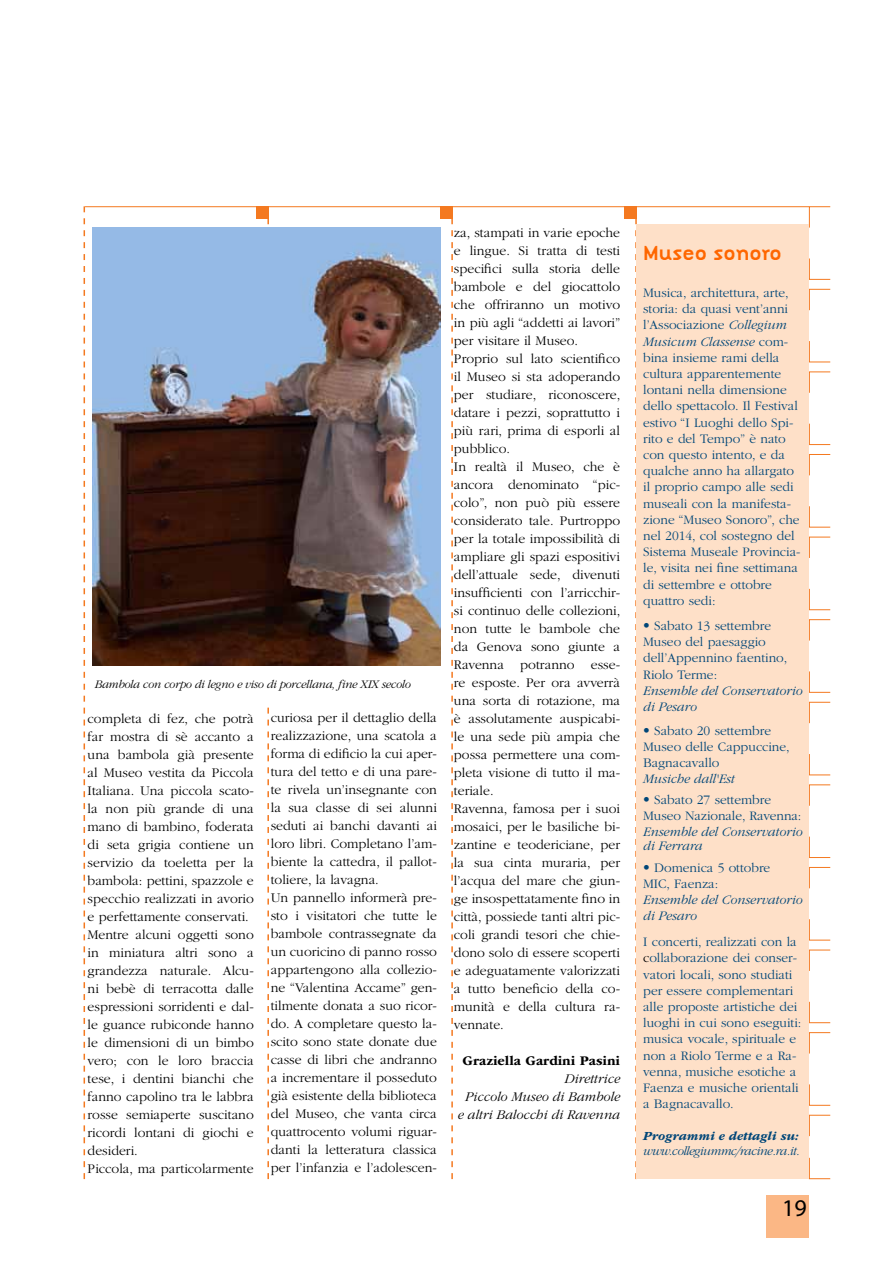
<style>
.page{position:relative;width:893px;height:1263px;background:#fff}
.page>*{position:absolute;margin:0;border:0;box-sizing:border-box;transform-origin:0 0}
.t1{font:24px "Myriad Pro";color:#000}
.t2{font:700 21px "Citizen";color:#f60}
.t3{font:300 13.8px/18px "ITC Garamond Std";color:#000}
.t4{font:italic 300 13.8px/18px "ITC Garamond Std";color:#000;text-align:right}
.t5{font:700 13.8px "ITC Garamond Std";color:#000}
.t6{font:300 13.5px/16.2px "ITC Garamond Std";color:#004678}
.t7{font:italic 300 13.5px/16.2px "ITC Garamond Std";color:#004678}
.t8{font:italic 300 12.9px "ITC Garamond Std";letter-spacing:-.04em;color:#004678}
.t9{font:italic 700 12.9px "ITC Garamond Std";color:#004678}
.t10{font:italic 300 12px "ITC Garamond Std";letter-spacing:-.02em;color:#000}
.s1{font-style:italic}
.s2{font-family:"Frutiger LT Std";font-stretch:condensed}
.s3{color:#000}
</style>
<div class="page">
<svg style="left:267px;top:219px;width:2px;height:960px"></svg>
<svg style="left:451px;top:219px;width:2px;height:960px"></svg>
<svg style="left:635px;top:219px;width:2px;height:960px"></svg>
<div style="left:766px;top:1195px;width:43px;height:42px;background:#fbb785"></div>
<svg style="left:809px;top:206px;width:22px;height:22px"></svg>
<svg style="left:809px;top:258px;width:22px;height:22px"></svg>
<svg style="left:809px;top:289px;width:22px;height:22px"></svg>
<svg style="left:809px;top:341px;width:22px;height:22px"></svg>
<svg style="left:809px;top:371px;width:22px;height:22px"></svg>
<svg style="left:809px;top:423px;width:22px;height:22px"></svg>
<svg style="left:809px;top:454px;width:22px;height:22px"></svg>
<svg style="left:809px;top:506px;width:22px;height:22px"></svg>
<svg style="left:809px;top:536px;width:22px;height:22px"></svg>
<svg style="left:809px;top:588px;width:22px;height:22px"></svg>
<svg style="left:809px;top:619px;width:22px;height:22px"></svg>
<svg style="left:809px;top:671px;width:22px;height:22px"></svg>
<svg style="left:809px;top:701px;width:22px;height:23px"></svg>
<svg style="left:809px;top:754px;width:22px;height:22px"></svg>
<svg style="left:809px;top:784px;width:22px;height:22px"></svg>
<svg style="left:809px;top:836px;width:22px;height:22px"></svg>
<svg style="left:809px;top:867px;width:22px;height:22px"></svg>
<svg style="left:809px;top:919px;width:22px;height:22px"></svg>
<svg style="left:809px;top:949px;width:22px;height:22px"></svg>
<svg style="left:809px;top:1001px;width:22px;height:22px"></svg>
<svg style="left:809px;top:1032px;width:22px;height:22px"></svg>
<svg style="left:809px;top:1084px;width:22px;height:22px"></svg>
<svg style="left:809px;top:1114px;width:22px;height:23px"></svg>
<svg style="left:809px;top:1157px;width:22px;height:22px"></svg>
<div style="left:256px;top:206px;width:13px;height:13px;background:#f47920"></div>
<div style="left:440px;top:206px;width:13px;height:13px;background:#f47920"></div>
<div style="left:624px;top:206px;width:13px;height:13px;background:#f47920"></div>
<svg style="left:84px;top:206px;width:1px;height:973px"></svg>
<div style="left:93px;top:225px;width:347px;height:481px;background:#fff"></div>
<hr style="left:85px;top:206px;width:724px;height:1px;background:#f47920">
<div style="left:637px;top:225px;width:172px;height:954px;background:#fee0c8"></div>
<img style="left:93px;top:228px;width:347px;height:437px">
<p class="t10" style="left:95px;top:678px;width:318px">Bambola con corpo di legno e viso di porcellana, fine XIX secolo</p>
<p class="t3" style="left:88px;top:710px;width:168px">completa di fez, che potrà far mostra di sè accanto a una bambola già presente al Museo vestita da Piccola<br>Italiana. Una piccola scato&shy;la non più grande di una mano di bambino, foderata di seta grigia contiene un servizio da toeletta per la bambola: pettini, spazzole e specchio realizzati in avorio e perfettamente conservati.<br>Mentre alcuni oggetti sono in miniatura altri sono a grandezza naturale. Alcu&shy;ni bebè di terracotta dalle espressioni sorridenti e dal&shy;le guance rubiconde hanno le dimensioni di un bimbo vero; con le loro braccia tese, i dentini bianchi che fanno capolino tra le labbra rosse semiaperte suscitano ricordi lontani di giochi e desideri.<br>Piccola, ma particolarmente</p>
<p class="t3" style="left:271px;top:709px;width:168px">curiosa per il dettaglio della realizzazione, una scatola a forma di edificio la cui aper&shy;tura del tetto e di una pare&shy;te rivela un’insegnante con la sua classe di sei alunni seduti ai banchi davanti ai loro libri. Completano l’am&shy;biente la cattedra, il pallot&shy;toliere, la lavagna.<br>Un pannello informerà pre&shy;sto i visitatori che tutte le bambole contrassegnate da un cuoricino di panno rosso appartengono alla collezio&shy;ne “Valentina Accame” gen&shy;tilmente donata a suo ricor&shy;do. A completare questo la&shy;scito sono state donate due casse di libri che andranno a incrementare il posseduto già esistente della biblioteca del Museo, che vanta circa quattrocento volumi riguar&shy;danti la letteratura classica per l’infanzia e l’adolescen-</p>
<p class="t3" style="left:454px;top:224px;width:168px">za, stampati in varie epoche e lingue. Si tratta di testi specifici sulla storia delle bambole e del giocattolo che offriranno un motivo in più agli “addetti ai lavori” per visitare il Museo.<br>Proprio sul lato scientifico il Museo si sta adoperando per studiare, riconoscere, datare i pezzi, soprattutto i più rari, prima di esporli al pubblico.<br>In realtà il Museo, che è ancora denominato “pic&shy;colo”, non può più essere considerato tale. Purtroppo per la totale impossibilità di ampliare gli spazi espositivi dell’attuale sede, divenuti insufficienti con l’arricchir&shy;si continuo delle collezioni, non tutte le bambole che da Genova sono giunte a<br>Ravenna potranno esse&shy;re esposte. Per ora avverrà una sorta di rotazione, ma è assolutamente auspicabi&shy;le una sede più ampia che possa permettere una com&shy;pleta visione di tutto il ma&shy;teriale.<br>Ravenna, famosa per i suoi mosaici, per le basiliche bi&shy;zantine e teodericiane, per la sua cinta muraria, per l’acqua del mare che giun&shy;ge insospettatamente fino in città, possiede tanti altri pic&shy;coli grandi tesori che chie&shy;dono solo di essere scoperti e adeguatamente valorizzati a tutto beneficio della co&shy;munità e della cultura ra&shy;vennate.</p>
<p class="t5" style="left:462px;top:1053px;width:159px">Graziella Gardini Pasini</p>
<p class="t4" style="left:458px;top:1070px;width:164px">Direttrice<br>Piccolo Museo di Bambole e altri Balocchi di Ravenna</p>
<h2 class="t2" style="left:643px;top:240px;width:140px">Museo sonoro</h2>
<p class="t6" style="left:643px;top:285px;width:159px">Musica, architettura, arte, storia: da quasi vent’anni l’Associazione <span class="s1">Collegium<br>Musicum Classense</span> com&shy;bina insieme rami della cultura apparentemente lontani nella dimensione dello spettacolo. Il Festival estivo “I Luoghi dello Spi&shy;rito e del Tempo” è nato con questo intento, e da qualche anno ha allargato il proprio campo alle sedi museali con la manifesta&shy;zione “Museo Sonoro”, che nel 2014, col sostegno del<br>Sistema Museale Provincia&shy;le, visita nei fine settimana di settembre e ottobre quattro sedi:</p>
<p class="t6" style="left:643px;top:618px;width:146px"><span class="s2">•</span> Sabato 13 settembre<br>Museo del paesaggio dell’Appennino faentino,<br>Riolo Terme:</p>
<p class="t7" style="left:643px;top:683px;width:161px">Ensemble del Conservatorio di Pesaro</p>
<p class="t6" style="left:643px;top:723px;width:148px"><span class="s2">•</span> Sabato 20 settembre<br>Museo delle Cappuccine,<br>Bagnacavallo</p>
<p class="t7" style="left:643px;top:771px;width:93px">Musiche dall'Est</p>
<p class="t6" style="left:643px;top:792px;width:160px"><span class="s2">•</span> Sabato 27 settembre<br>Museo Nazionale, Ravenna:</p>
<p class="t7" style="left:643px;top:826px;width:161px;line-height:13.2px">Ensemble del Conservatorio di Ferrara</p>
<p class="t6" style="left:643px;top:860px;width:129px"><span class="s2">•</span> Domenica 5 ottobre<br>MIC, Faenza:</p>
<p class="t7" style="left:643px;top:892px;width:161px">Ensemble del Conservatorio di Pesaro</p>
<p class="t6" style="left:643px;top:934px;width:160px">I concerti, realizzati con la <span class="s3">c</span>ollaborazione dei conser&shy;vatori locali, sono studiati per essere complementari alle proposte artistiche dei luoghi in cui sono eseguiti: musica vocale, spirituale e non a Riolo Terme e a Ra&shy;venna, musiche esotiche a<br>Faenza e musiche orientali a Bagnacavallo.</p>
<p class="t9" style="left:643px;top:1129px;width:157px">Programmi e dettagli su:</p>
<p class="t8" style="left:643px;top:1144px;width:158px">www.collegiummc/racine.ra.it.</p>
<h1 class="t1" style="left:782px;top:1193px;width:26px">19</h1>
</div>
